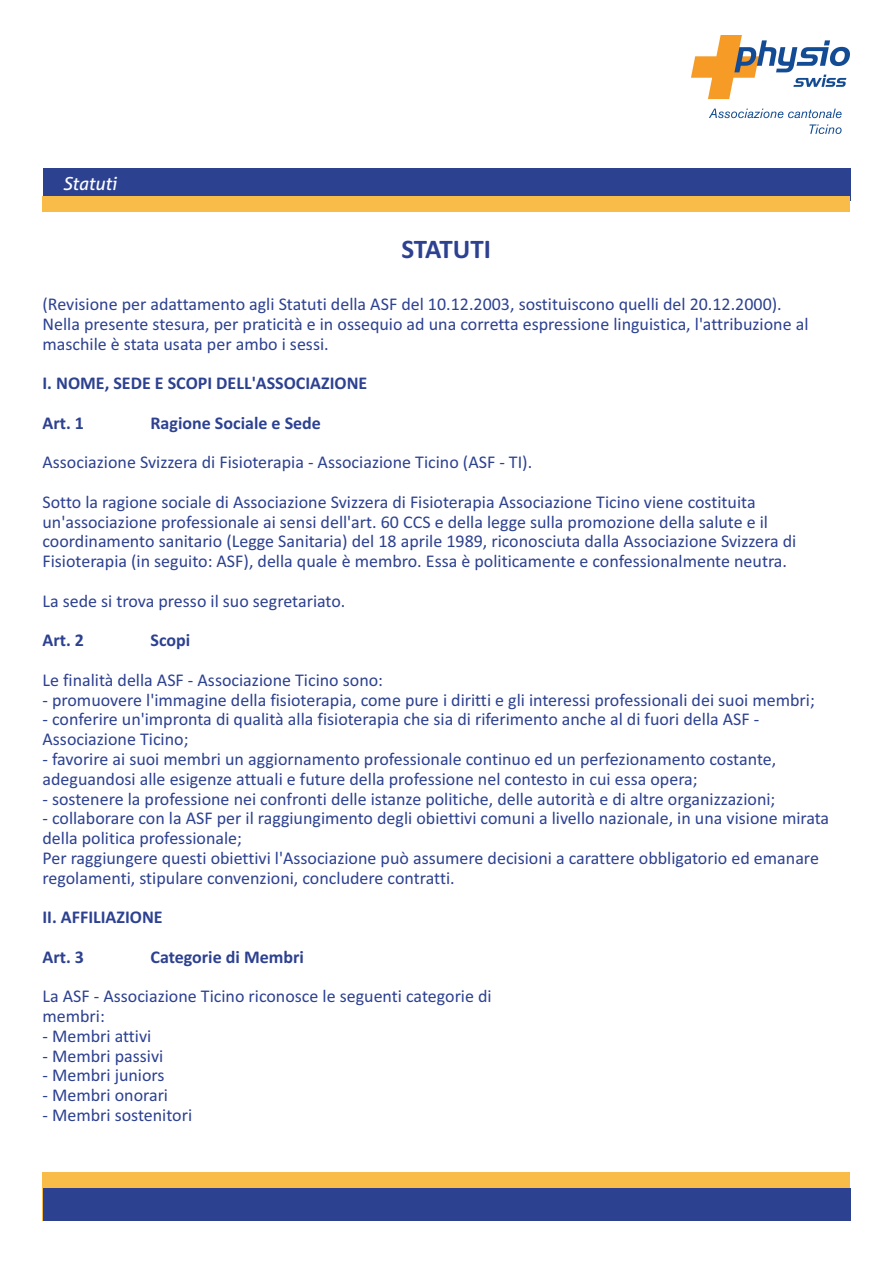
<style>
.page{position:relative;width:893px;height:1263px;background:#fff}
.page>*{position:absolute;margin:0;border:0;box-sizing:border-box;transform-origin:0 0}
.t1{font:700 27px "Calibri";letter-spacing:-.005em;color:#2d4191}
.t2{font:18px/19.8px "Calibri";color:#2d4191}
.t3{font:700 18px "Calibri";color:#2d4191}
.t4{font:italic 18px "Aller";color:#fefefe}
</style>
<div class="page">
<div style="left:43px;top:168px;width:807px;height:33px;background:#2d4191"></div>
<div style="left:43px;top:1172px;width:807px;height:48px;background:#fabc48"></div>
<div style="left:43px;top:196px;width:807px;height:15px;background:#fabc48"></div>
<div style="left:43px;top:1187px;width:807px;height:33px;background:#2d4191"></div>
<img style="left:691px;top:36px;width:159px;height:98px">
<p class="t4" style="left:63px;top:176px;width:55px">Statuti</p>
<h1 class="t1" style="left:401px;top:238px;width:91px">STATUTI</h1>
<p class="t2" style="left:42px;top:296px;width:741px">(Revisione per adattamento agli Statuti della ASF del 10.12.2003, sostituiscono quelli del 20.12.2000).</p>
<p class="t2" style="left:42px;top:315px;width:767px">Nella presente stesura, per praticità e in ossequio ad una corretta espressione linguistica, l'attribuzione al maschile è stata usata per ambo i sessi.</p>
<p class="t3" style="left:43px;top:376px;width:326px">I. NOME, SEDE E SCOPI DELL'ASSOCIAZIONE</p>
<p class="t3" style="left:42px;top:415px;width:43px">Art. 1</p>
<p class="t3" style="left:150px;top:415px;width:172px">Ragione Sociale e Sede</p>
<p class="t2" style="left:42px;top:454px;width:491px">Associazione Svizzera di Fisioterapia - Associazione Ticino (ASF - TI).</p>
<p class="t2" style="left:42px;top:493px;width:755px">Sotto la ragione sociale di Associazione Svizzera di Fisioterapia Associazione Ticino viene costituita un'associazione professionale ai sensi dell'art. 60 CCS e della legge sulla promozione della salute e il coordinamento sanitario (Legge Sanitaria) del 18 aprile 1989, riconosciuta dalla Associazione Svizzera di Fisioterapia (in seguito: ASF), della quale è membro. Essa è politicamente e confessionalmente neutra.</p>
<p class="t2" style="left:42px;top:592px;width:304px">La sede si trova presso il suo segretariato.</p>
<p class="t3" style="left:42px;top:633px;width:43px">Art. 2</p>
<p class="t3" style="left:150px;top:633px;width:41px">Scopi</p>
<p class="t2" style="left:42px;top:671px;width:342px">Le finalità della ASF - Associazione Ticino sono:</p>
<p class="t2" style="left:42px;top:691px;width:774px">- promuovere l'immagine della fisioterapia, come pure i diritti e gli interessi professionali dei suoi membri;</p>
<p class="t2" style="left:43px;top:711px;width:718px">- conferire un'impronta di qualità alla fisioterapia che sia di riferimento anche al di fuori della ASF -<br>Associazione Ticino;</p>
<p class="t2" style="left:43px;top:750px;width:735px">- favorire ai suoi membri un aggiornamento professionale continuo ed un perfezionamento costante, adeguandosi alle esigenze attuali e future della professione nel contesto in cui essa opera;</p>
<p class="t2" style="left:43px;top:790px;width:734px">- sostenere la professione nei confronti delle istanze politiche, delle autorità e di altre organizzazioni;</p>
<p class="t2" style="left:42px;top:810px;width:788px">- collaborare con la ASF per il raggiungimento degli obiettivi comuni a livello nazionale, in una visione mirata della politica professionale;</p>
<p class="t2" style="left:42px;top:849px;width:778px">Per raggiungere questi obiettivi l'Associazione può assumere decisioni a carattere obbligatorio ed emanare regolamenti, stipulare convenzioni, concludere contratti.</p>
<p class="t3" style="left:42px;top:910px;width:122px">II. AFFILIAZIONE</p>
<p class="t3" style="left:43px;top:949px;width:43px">Art. 3</p>
<p class="t3" style="left:151px;top:949px;width:155px">Categorie di Membri</p>
<p class="t2" style="left:42px;top:988px;width:451px">La ASF - Associazione Ticino riconosce le seguenti categorie di</p>
<p class="t2" style="left:42px;top:1008px;width:64px">membri:</p>
<p class="t2" style="left:42px;top:1027px;width:110px">- Membri attivi</p>
<p class="t2" style="left:42px;top:1047px;width:122px">- Membri passivi</p>
<p class="t2" style="left:43px;top:1067px;width:124px">- Membri juniors</p>
<p class="t2" style="left:42px;top:1087px;width:127px">- Membri onorari</p>
<p class="t2" style="left:42px;top:1106px;width:151px">- Membri sostenitori</p>
</div>
